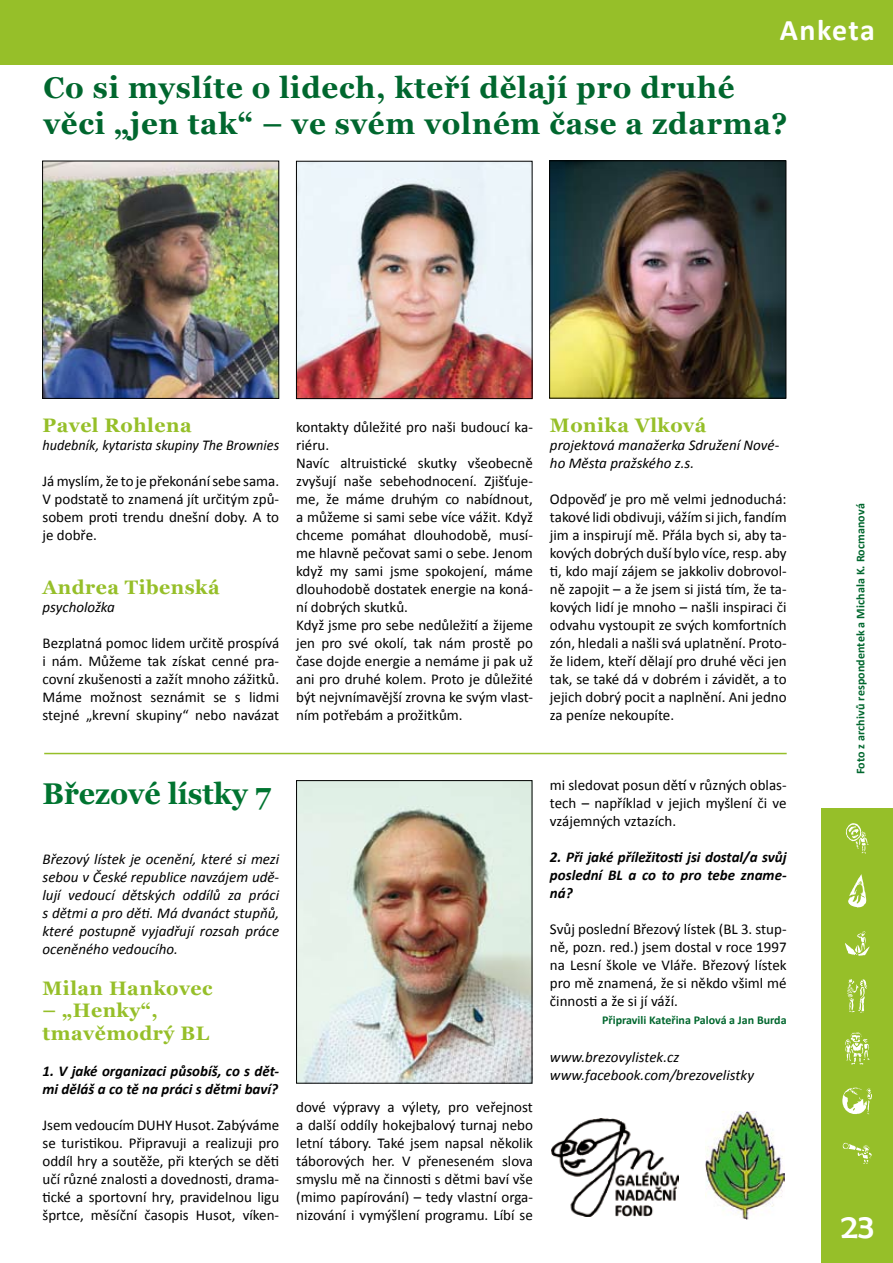
<style>
.page{position:relative;width:893px;height:1263px;background:#fff}
.page>*{position:absolute;margin:0;border:0;box-sizing:border-box;transform-origin:0 0}
.t1{font:34.5px "Berlin Sans FB";color:#fff}
.t2{font:700 30px/36px "Georgia";letter-spacing:.025em;color:#00672e}
.t3{font:700 30px "Georgia";color:#007430;scale:.95 1}
.t4{font:700 30px "Calibri";letter-spacing:.045em;color:#fff}
.t5{font:700 19.5px/22.5px "Georgia";letter-spacing:.025em;color:#96bf29}
.t6{font:15px/18px "Calibri";color:#000;text-align:justify}
.t7{font:italic 15px/18px "Calibri";color:#000}
.t8{font:italic 700 15px/18px "Calibri";color:#000}
.t9{font:italic 15px "Calibri";color:#000;scale:.95 1}
.t10{font:700 12px "Calibri";color:#00672e}
</style>
<div class="page">
<div style="left:821px;top:809px;width:72px;height:454px;background:#96bf29"></div>
<div style="left:0;top:0;width:893px;height:64px;background:#96bf29"></div>
<svg style="left:843px;top:1143px;width:29px;height:21px"></svg>
<svg style="left:842px;top:1087px;width:30px;height:27px"></svg>
<svg style="left:845px;top:1032px;width:24px;height:33px"></svg>
<svg style="left:847px;top:979px;width:20px;height:34px"></svg>
<svg style="left:845px;top:931px;width:24px;height:25px"></svg>
<svg style="left:848px;top:874px;width:19px;height:33px"></svg>
<svg style="left:846px;top:823px;width:22px;height:30px"></svg>
<hr style="left:44px;top:753px;width:743px;height:1px;background:#96bf29">
<img style="left:706px;top:1111px;width:79px;height:108px">
<img style="left:551px;top:1119px;width:128px;height:97px">
<img style="left:44px;top:163px;width:233px;height:234px">
<div style="left:42px;top:161px;width:237px;height:238px;border:1px solid #000"></div>
<img style="left:298px;top:782px;width:232px;height:299px">
<div style="left:296px;top:780px;width:236px;height:303px;border:1px solid #000"></div>
<img style="left:298px;top:163px;width:232px;height:234px">
<div style="left:296px;top:161px;width:236px;height:238px;border:1px solid #000"></div>
<img style="left:551px;top:162px;width:233px;height:235px">
<div style="left:549px;top:160px;width:237px;height:239px;border:1px solid #000"></div>
<h2 class="t4" style="left:780px;top:8px;width:97px">Anketa</h2>
<h2 class="t2" style="left:43px;top:70px;width:746px">Co si myslíte o lidech, kteří dělají pro druhé věci „jen tak“ – ve svém volném čase a zdarma?</h2>
<h3 class="t5" style="left:43px;top:414px;width:151px">Pavel Rohlena</h3>
<p class="t9" style="left:43px;top:435px;width:251px">hudebník, kytarista skupiny The Brownies</p>
<p class="t6" style="left:43px;top:472px;width:238px">Já myslím, že to je překonání sebe sama.<br>V podstatě to znamená jít určitým způ&shy;sobem proti trendu dnešní doby. A to je dobře.</p>
<h3 class="t5" style="left:43px;top:576px;width:179px">Andrea Tibenská</h3>
<p class="t7" style="left:43px;top:597px;width:74px">psycholožka</p>
<p class="t6" style="left:43px;top:634px;width:238px">Bezplatná pomoc lidem určitě prospívá i nám. Můžeme tak získat cenné pra&shy;covní zkušenosti a zažít mnoho zážitků.<br>Máme možnost seznámit se s lidmi stejné „krevní skupiny“ nebo navázat</p>
<p class="t6" style="left:296px;top:418px;width:238px;text-align:left">kontakty důležité pro naši budoucí ka&shy;riéru.<br>Navíc altruistické skutky všeobecně zvyšují naše sebehodnocení. Zjišťuje&shy;me, že máme druhým co nabídnout, a můžeme si sami sebe více vážit. Když chceme pomáhat dlouhodobě, musí&shy;me hlavně pečovat sami o sebe. Jenom když my sami jsme spokojení, máme dlouhodobě dostatek energie na koná&shy;ní dobrých skutků.<br>Když jsme pro sebe nedůležití a žijeme jen pro své okolí, tak nám prostě po čase dojde energie a nemáme ji pak už ani pro druhé kolem. Proto je důležité být nejvnímavější zrovna ke svým vlast&shy;ním potřebám a prožitkům.</p>
<h3 class="t5" style="left:550px;top:414px;width:158px">Monika Vlková</h3>
<p class="t7" style="left:550px;top:435px;width:231px">projektová manažerka Sdružení Nové&shy;ho Města pražského z.s.</p>
<p class="t6" style="left:550px;top:490px;width:238px">Odpověď je pro mě velmi jednoduchá: takové lidi obdivuji, vážím si jich, fandím jim a inspirují mě. Přála bych si, aby ta&shy;kových dobrých duší bylo více, resp. aby ti, kdo mají zájem se jakkoliv dobrovol&shy;ně zapojit – a že jsem si jistá tím, že ta&shy;kových lidí je mnoho – našli inspiraci či odvahu vystoupit ze svých komfortních zón, hledali a našli svá uplatnění. Proto&shy;že lidem, kteří dělají pro druhé věci jen tak, se také dá v dobrém i závidět, a to jejich dobrý pocit a naplnění. Ani jedno za peníze nekoupíte.</p>
<h2 class="t3" style="left:43px;top:774px;width:242px">Březové lístky 7</h2>
<p class="t7" style="left:43px;top:849px;width:238px;text-align:justify">Březový lístek je ocenění, které si mezi sebou v České republice navzájem udě&shy;lují vedoucí dětských oddílů za práci s dětmi a pro děti. Má dvanáct stupňů, které postupně vyjadřují rozsah práce oceněného vedoucího.</p>
<h3 class="t5" style="left:43px;top:977px;width:172px">Milan Hankovec</h3>
<h3 class="t5" style="left:43px;top:999px;width:168px">– „Henky“, tmavěmodrý BL</h3>
<p class="t8" style="left:43px;top:1061px;width:238px">1. V jaké organizaci působíš, co s dět&shy;mi děláš a co tě na práci s dětmi baví?</p>
<p class="t6" style="left:43px;top:1115px;width:238px">Jsem vedoucím DUHY Husot. Zabýváme se turistikou. Připravuji a realizuji pro oddíl hry a soutěže, při kterých se děti učí různé znalosti a dovednosti, drama&shy;tické a sportovní hry, pravidelnou ligu šprtce, měsíční časopis Husot, víken-</p>
<p class="t6" style="left:296px;top:1097px;width:238px">dové výpravy a výlety, pro veřejnost a další oddíly hokejbalový turnaj nebo letní tábory. Také jsem napsal několik táborových her. V přeneseném slova smyslu mě na činnosti s dětmi baví vše (mimo papírování) – tedy vlastní orga&shy;nizování i vymýšlení programu. Líbí se</p>
<p class="t6" style="left:550px;top:776px;width:238px">mi sledovat posun dětí v různých oblas&shy;tech – například v jejich myšlení či ve vzájemných vztazích.</p>
<p class="t8" style="left:550px;top:847px;width:238px;text-align:justify">2. Při jaké příležitosti jsi dostal/a svůj poslední BL a co to pro tebe zname&shy;ná?</p>
<p class="t6" style="left:550px;top:920px;width:238px">Svůj poslední Březový lístek (BL 3. stup&shy;ně, pozn. red.) jsem dostal v roce 1997 na Lesní škole ve Vláře. Březový lístek pro mě znamená, že si někdo všiml mé činnosti a že si jí váží.</p>
<p class="t10" style="left:602px;top:1011px;width:186px">Připravili Kateřina Palová a Jan Burda</p>
<p class="t7" style="left:550px;top:1047px;width:206px">www.brezovylistek.cz www.facebook.com/brezovelistky</p>
<p class="t10" style="left:852px;top:774px;width:272px;rotate:-90deg">Foto z archivů respondentek a Michala K. Rocmanová</p>
<h1 class="t1" style="left:841px;top:1207px;width:34px">23</h1>
</div>
